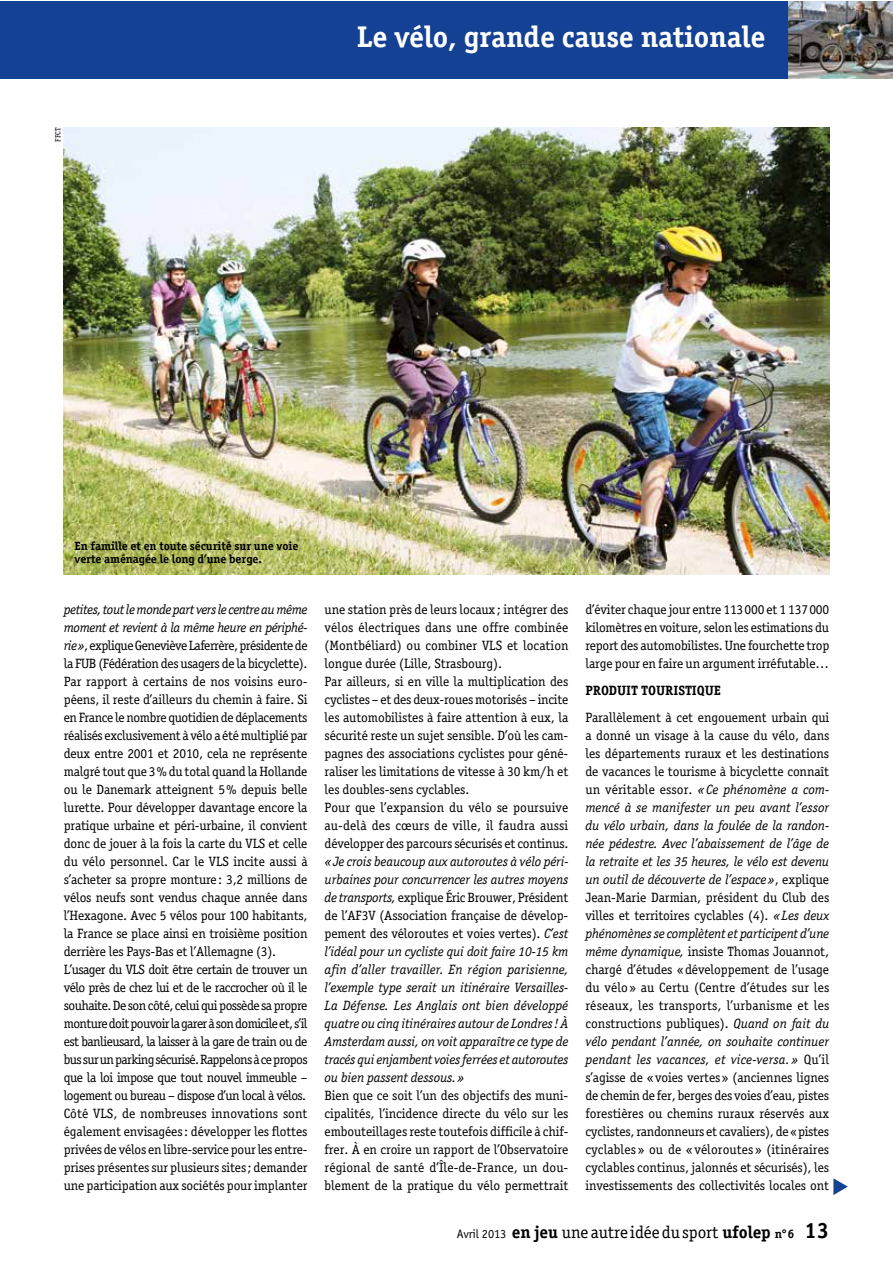
<style>
.page{position:relative;width:893px;height:1263px;background:#fff}
.page>*{position:absolute;margin:0;border:0;box-sizing:border-box;transform-origin:0 0}
.t1{font:700 30px "Officina Serif";letter-spacing:-.005em;color:#fff}
.t2{font:17.25px "Officina Serif";letter-spacing:-.005em;color:#000}
.t3{font:13.5px/18px "Officina Serif";letter-spacing:-.015em;color:#000;text-align:justify}
.t4{font:italic 13.5px/18px "Officina Serif";letter-spacing:-.02em;color:#000;text-align:justify}
.t5{font:700 13.5px "Officina Serif";letter-spacing:-.005em;color:#000}
.t6{font:700 12px/13.5px "Officina Serif";letter-spacing:-.005em;color:#000}
.t7{font:7.5px "Officina Serif";color:#000}
.s1{font-style:italic}
.s2{font-style:normal}
.s3{font-family:"Officina Sans";font-size:12.3px}
.s4{font-weight:700}
.s5{font-weight:700;font-size:12.3px}
.s6{font-weight:700;font-size:22.2px}
</style>
<div class="page">
<svg style="left:833px;top:1178px;width:15px;height:17px"></svg>
<img style="left:64px;top:128px;width:765px;height:446px">
<div style="left:0;top:1px;width:892px;height:78px;background:#154194"></div>
<img style="left:789px;top:1px;width:103px;height:78px">
<p class="t7" style="left:53px;top:142px;width:16px;rotate:-90deg">FFCT</p>
<h1 class="t1" style="left:357px;top:18px;width:410px">Le vélo, grande cause nationale</h1>
<p class="t6" style="left:74px;top:539px;width:226px">En famille et en toute sécurité sur une voie verte aménagée le long d’une berge.</p>
<p class="t3" style="left:64px;top:601px;width:245px;text-align:left"><span class="s1">petites, tout le monde part vers le centre au même moment et revient à la même heure en périphé&shy;rie»</span>, explique Geneviève Laferrère, présidente de la FUB (Fédération des usagers de la bicyclette).<br>Par rapport à certains de nos voisins euro&shy;péens, il reste d’ailleurs du chemin à faire. Si en France le nombre quotidien de déplacements réalisés exclusivement à vélo a été multiplié par deux entre 2001 et 2010, cela ne représente malgré tout que 3% du total quand la Hollande ou le Danemark atteignent 5% depuis belle lurette. Pour développer davantage encore la pratique urbaine et péri-urbaine, il convient donc de jouer à la fois la carte du VLS et celle du vélo personnel. Car le VLS incite aussi à s’acheter sa propre monture: 3,2 millions de vélos neufs sont vendus chaque année dans l’Hexagone. Avec 5 vélos pour 100 habitants, la France se place ainsi en troisième position derrière les Pays-Bas et l’Allemagne (3).<br>L’usager du VLS doit être certain de trouver un vélo près de chez lui et de le raccrocher où il le souhaite. De son côté, celui qui possède sa propre monture doit pouvoir la garer à son domicile et, s’il est banlieusard, la laisser à la gare de train ou de bus sur un parking sécurisé. Rappelons à ce propos que la loi impose que tout nouvel immeuble – logement ou bureau – dispose d’un local à vélos.<br>Côté VLS, de nombreuses innovations sont également envisagées: développer les flottes privées de vélos en libre-service pour les entre&shy;prises présentes sur plusieurs sites; demander une participation aux sociétés pour implanter</p>
<p class="t3" style="left:325px;top:601px;width:245px;text-align:left">une station près de leurs locaux; intégrer des vélos électriques dans une offre combinée (Montbéliard) ou combiner VLS et location longue durée (Lille, Strasbourg).<br>Par ailleurs, si en ville la multiplication des cyclistes – et des deux-roues motorisés – incite les automobilistes à faire attention à eux, la sécurité reste un sujet sensible. D’où les cam&shy;pagnes des associations cyclistes pour géné&shy;raliser les limitations de vitesse à 30 km/h et les doubles-sens cyclables.<br>Pour que l’expansion du vélo se poursuive au-delà des cœurs de ville, il faudra aussi développer des parcours sécurisés et continus.</p>
<p class="t4" style="left:325px;top:853px;width:245px">«Je crois beaucoup aux autoroutes à vélo péri&shy;urbaines pour concurrencer les autres moyens de transports, <span class="s2">explique Éric Brouwer, Président de l’AF3V (Association française de dévelop&shy;pement des véloroutes et voies vertes).</span> C’est l’idéal pour un cycliste qui doit faire 10-15 km afin d’aller travailler. En région parisienne, l’exemple type serait un itinéraire Versailles-La Défense. Les Anglais ont bien développé quatre ou cinq itinéraires autour de Londres! À Amsterdam aussi, on voit apparaître ce type de tracés qui enjambent voies ferrées et autoroutes ou bien passent dessous.»</p>
<p class="t3" style="left:325px;top:1087px;width:245px">Bien que ce soit l’un des objectifs des muni&shy;cipalités, l’incidence directe du vélo sur les embouteillages reste toutefois difficile à chif&shy;frer. À en croire un rapport de l’Observatoire régional de santé d’Île-de-France, un dou&shy;blement de la pratique du vélo permettrait</p>
<p class="t3" style="left:585px;top:600px;width:245px">d’éviter chaque jour entre 113000 et 1 137000 kilomètres en voiture, selon les estimations du report des automobilistes. Une fourchette trop large pour en faire un argument irréfutable…</p>
<p class="t5" style="left:585px;top:682px;width:137px">PRODUIT TOURISTIQUE</p>
<p class="t3" style="left:585px;top:708px;width:245px">Parallèlement à cet engouement urbain qui a donné un visage à la cause du vélo, dans les départements ruraux et les destinations de vacances le tourisme à bicyclette connaît un véritable essor. <span class="s1">« Ce phénomène a com&shy;mencé à se manifester un peu avant l’essor du vélo urbain, dans la foulée de la randon&shy;née pédestre. Avec l’abaissement de l’âge de la retraite et les 35 heures, le vélo est devenu un outil de découverte de l’espace»</span>, explique Jean-Marie Darmian, président du Club des villes et territoires cyclables (4). <span class="s1">«Les deux phénomènes se complètent et participent d’une même dynamique,</span> insiste Thomas Jouannot, chargé d’études «développement de l’usage du vélo » au Certu (Centre d’études sur les réseaux, les transports, l’urbanisme et les constructions publiques). <span class="s1">Quand on fait du vélo pendant l’année, on souhaite continuer pendant les vacances, et vice-versa. »</span> Qu’il s’agisse de «voies vertes» (anciennes lignes de chemin de fer, berges des voies d’eau, pistes forestières ou chemins ruraux réservés aux cyclistes, randonneurs et cavaliers), de «pistes cyclables » ou de « véloroutes » (itinéraires cyclables continus, jalonnés et sécurisés), les investissements des collectivités locales ont</p>
<p class="t2" style="left:457px;top:1222px;width:374px"><span class="s3">Avril 2013</span> <span class="s4">en jeu</span> une autre idée du sport <span class="s4">ufolep</span> <span class="s5">n°6</span> <span class="s6">13</span></p>
</div>
